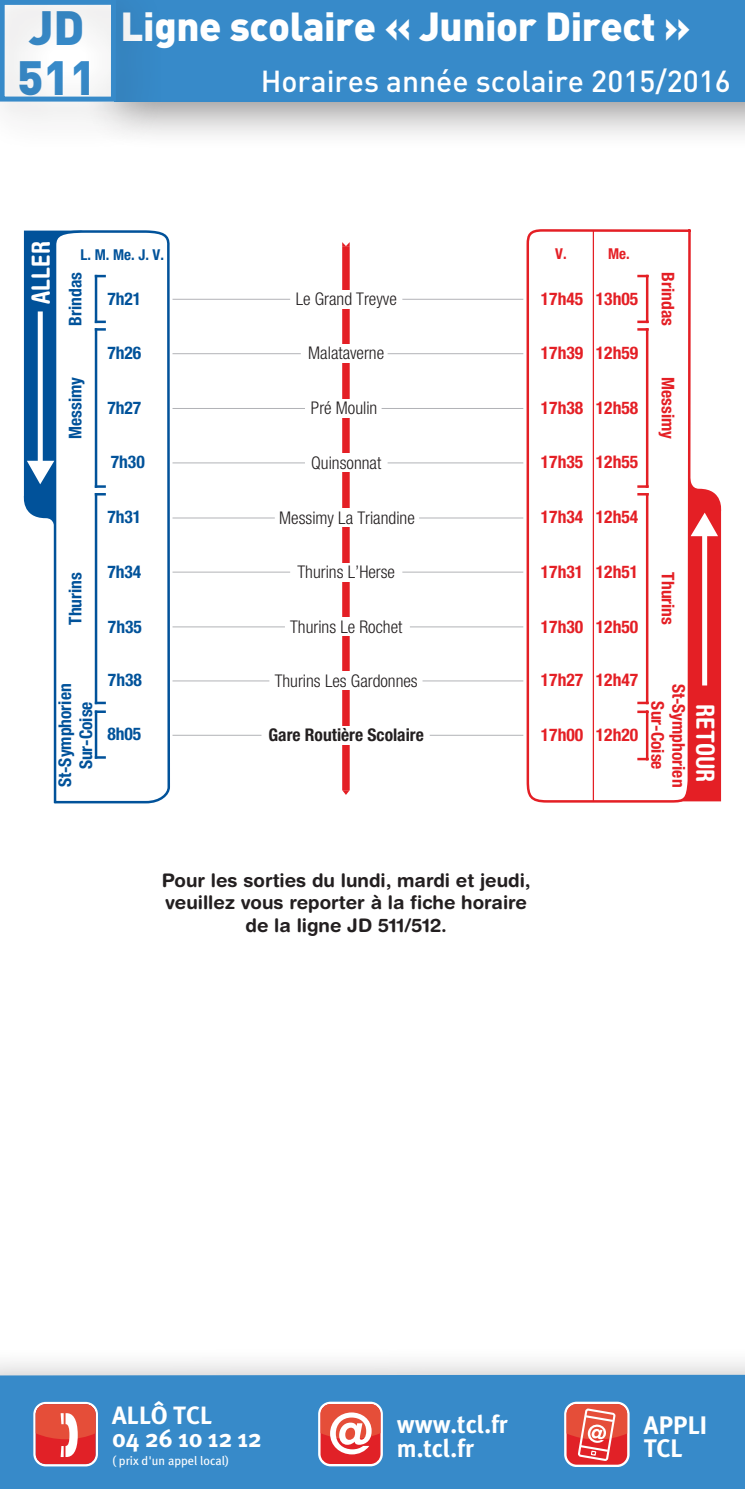
<style>
.page{position:relative;width:745px;height:1489px;background:#fff}
.page>*{position:absolute;margin:0;border:0;box-sizing:border-box;transform-origin:0 0}
.t1{font:900 47.5px "DIN";color:#378ac9}
.t2{font:900 40px "DIN";letter-spacing:-.01em;color:#fff}
.t3{font:500 30px "DIN";color:#fff}
.t4{font:700 25.25px/23.8px "Meta Plus";letter-spacing:-.005em;color:#fff}
.t5{font:700 25px/23.2px "Meta Plus";color:#fff}
.t6{font:700 condensed 25px "Helvetica Rounded";color:#fff}
.t7{font:700 18.75px/22.5px "Helvetica Rounded";color:#231f20;text-align:center}
.t8{font:700 condensed 17.5px/21px "Helvetica Neue";color:#e41f25;text-align:center}
.t9{font:300 condensed 17.5px "Helvetica Neue";color:#231f20}
.t10{font:700 condensed 17.5px/21px "Helvetica Neue";color:#01529a;text-align:center}
.t11{font:700 condensed 17.5px "Helvetica Neue";color:#231f20}
.t12{font:700 condensed 15px "Helvetica Neue";color:#01529a}
.t13{font:700 condensed 15px "Helvetica Neue";color:#e41f25}
.t14{font:12.5px "Meta Plus";color:#fff}
.s1{font-size:47.5px;color:#378ac9}
</style>
<div class="page">
<div style="left:85px;top:0;width:659px;height:150px;background:#231f20;opacity:.5"></div>
<div style="left:113px;top:0;width:631px;height:102px;background:#378ac9"></div>
<div style="left:0;top:1346px;width:744px;height:142px;background:#231f20;opacity:.5"></div>
<div style="left:0;top:1374px;width:744px;height:114px;background:#378ac9"></div>
<svg style="left:33px;top:1401px;width:65px;height:65px"></svg>
<svg style="left:318px;top:1401px;width:64px;height:65px"></svg>
<div style="left:320px;top:1403px;width:60px;height:60px;background:#e12127;border-radius:10px"></div>
<svg style="left:320px;top:1403px;width:60px;height:51px"></svg>
<svg style="left:563px;top:1401px;width:66px;height:65px"></svg>
<div style="left:566px;top:1403px;width:60px;height:61px;background:#e12127;border-radius:10px"></div>
<svg style="left:566px;top:1403px;width:60px;height:57px"></svg>
<div style="left:342px;top:247px;width:7px;height:543px;background:#e41f25"></div>
<hr style="left:402px;top:299px;width:121px;height:1px;background:#b2b3b7">
<hr style="left:172px;top:299px;width:118px;height:1px;background:#b2b3b7">
<hr style="left:387px;top:353px;width:136px;height:1px;background:#b2b3b7">
<hr style="left:172px;top:353px;width:128px;height:1px;background:#b2b3b7">
<hr style="left:381px;top:408px;width:142px;height:1px;background:#b2b3b7">
<hr style="left:172px;top:408px;width:133px;height:1px;background:#b2b3b7">
<hr style="left:387px;top:462px;width:136px;height:1px;background:#b2b3b7">
<hr style="left:172px;top:462px;width:133px;height:1px;background:#b2b3b7">
<hr style="left:419px;top:517px;width:104px;height:1px;background:#b2b3b7">
<hr style="left:172px;top:517px;width:102px;height:1px;background:#b2b3b7">
<svg style="left:53px;top:230px;width:117px;height:574px"></svg>
<svg style="left:24px;top:230px;width:59px;height:312px"></svg>
<hr style="left:95px;top:329px;width:2px;height:157px;background:#01529a">
<hr style="left:95px;top:494px;width:2px;height:209px;background:#01529a">
<svg style="left:96px;top:701px;width:8px;height:3px"></svg>
<svg style="left:96px;top:485px;width:8px;height:10px"></svg>
<hr style="left:95px;top:711px;width:2px;height:46px;background:#01529a">
<svg style="left:96px;top:756px;width:8px;height:2px"></svg>
<svg style="left:96px;top:710px;width:8px;height:3px"></svg>
<hr style="left:95px;top:276px;width:2px;height:46px;background:#01529a">
<svg style="left:96px;top:320px;width:8px;height:10px"></svg>
<svg style="left:96px;top:275px;width:8px;height:2px"></svg>
<svg style="left:691px;top:482px;width:29px;height:319px;background:#e73e44"></svg>
<svg style="left:526px;top:229px;width:165px;height:574px"></svg>
<hr style="left:645px;top:276px;width:3px;height:46px;background:#e41f25">
<svg style="left:638px;top:275px;width:8px;height:2px"></svg>
<hr style="left:645px;top:329px;width:3px;height:157px;background:#e41f25">
<svg style="left:638px;top:320px;width:8px;height:10px"></svg>
<hr style="left:645px;top:494px;width:3px;height:209px;background:#e41f25">
<svg style="left:638px;top:701px;width:8px;height:3px"></svg>
<svg style="left:638px;top:485px;width:8px;height:10px"></svg>
<hr style="left:645px;top:711px;width:3px;height:48px;background:#e41f25">
<svg style="left:638px;top:757px;width:8px;height:3px"></svg>
<svg style="left:638px;top:710px;width:8px;height:3px"></svg>
<hr style="left:592px;top:230px;width:1px;height:571px;background:#e41f25">
<svg style="left:342px;top:242px;width:7px;height:5px"></svg>
<svg style="left:342px;top:790px;width:7px;height:5px"></svg>
<div style="left:335px;top:290px;width:22px;height:19px;background:#fff"></div>
<div style="left:335px;top:344px;width:22px;height:19px;background:#fff"></div>
<div style="left:335px;top:399px;width:22px;height:19px;background:#fff"></div>
<div style="left:335px;top:453px;width:22px;height:19px;background:#fff"></div>
<div style="left:335px;top:508px;width:22px;height:19px;background:#fff"></div>
<hr style="left:402px;top:571px;width:121px;height:1px;background:#b2b3b7">
<hr style="left:172px;top:571px;width:118px;height:1px;background:#b2b3b7">
<div style="left:335px;top:562px;width:22px;height:19px;background:#fff"></div>
<hr style="left:409px;top:626px;width:114px;height:1px;background:#b2b3b7">
<hr style="left:172px;top:626px;width:113px;height:1px;background:#b2b3b7">
<div style="left:335px;top:617px;width:22px;height:19px;background:#fff"></div>
<hr style="left:422px;top:680px;width:101px;height:1px;background:#b2b3b7">
<hr style="left:172px;top:680px;width:97px;height:1px;background:#b2b3b7">
<div style="left:335px;top:671px;width:22px;height:19px;background:#fff"></div>
<hr style="left:429px;top:734px;width:94px;height:1px;background:#b2b3b7">
<hr style="left:172px;top:734px;width:89px;height:1px;background:#b2b3b7">
<div style="left:335px;top:725px;width:22px;height:19px;background:#fff"></div>
<div style="left:0;top:0;width:165px;height:150px;background:#231f20;opacity:.5"></div>
<div style="left:0;top:0;width:116px;height:102px;border:5px solid #378ac9"></div>
<h2 class="t2" style="left:29px;top:-1px;width:662px"><span class="s1">JD</span> Ligne scolaire « Junior Direct »</h2>
<h1 class="t1" style="left:17px;top:46px;width:81px">511</h1>
<h3 class="t3" style="left:260px;top:62px;width:471px">Horaires année scolaire 2015/2016</h3>
<h3 class="t6" style="left:26px;top:304px;width:64px;rotate:-90deg">ALLER</h3>
<p class="t12" style="left:81px;top:245px;width:85px">L. M. Me. J. V.</p>
<p class="t10" style="left:65px;top:326px;width:55px;rotate:-90deg">Brindas</p>
<p class="t10" style="left:65px;top:439px;width:63px;rotate:-90deg">Messimy</p>
<p class="t10" style="left:107px;top:288px;width:35px">7h21</p>
<p class="t10" style="left:107px;top:342px;width:35px">7h26</p>
<p class="t10" style="left:107px;top:396px;width:35px">7h27</p>
<p class="t10" style="left:111px;top:451px;width:35px">7h30</p>
<p class="t10" style="left:107px;top:506px;width:35px">7h31</p>
<p class="t10" style="left:65px;top:625px;width:54px;rotate:-90deg">Thurins</p>
<p class="t10" style="left:107px;top:560px;width:35px">7h34</p>
<p class="t10" style="left:108px;top:616px;width:35px">7h35</p>
<p class="t10" style="left:54px;top:787px;width:105px;rotate:-90deg">St-Symphorien<br>Sur-Coise</p>
<p class="t10" style="left:108px;top:669px;width:35px">7h38</p>
<p class="t10" style="left:107px;top:722px;width:35px">8h05</p>
<p class="t9" style="left:295px;top:288px;width:103px">Le Grand Treyve</p>
<p class="t9" style="left:308px;top:343px;width:77px">Malataverne</p>
<p class="t9" style="left:311px;top:398px;width:68px">Pré Moulin</p>
<p class="t9" style="left:311px;top:452px;width:71px">Quinsonnat</p>
<p class="t9" style="left:279px;top:507px;width:137px">Messimy La Triandine</p>
<p class="t9" style="left:297px;top:561px;width:99px">Thurins L’Herse</p>
<p class="t9" style="left:290px;top:616px;width:114px">Thurins Le Rochet</p>
<p class="t9" style="left:274px;top:670px;width:144px">Thurins Les Gardonnes</p>
<p class="t11" style="left:268px;top:723px;width:157px">Gare Routière Scolaire</p>
<p class="t13" style="left:555px;top:245px;width:13px">V.</p>
<p class="t13" style="left:607px;top:245px;width:23px">Me.</p>
<p class="t8" style="left:540px;top:288px;width:44px">17h45</p>
<p class="t8" style="left:595px;top:288px;width:44px">13h05</p>
<p class="t8" style="left:540px;top:342px;width:44px">17h39</p>
<p class="t8" style="left:595px;top:342px;width:44px">12h59</p>
<p class="t8" style="left:540px;top:396px;width:44px">17h38</p>
<p class="t8" style="left:595px;top:396px;width:44px">12h58</p>
<p class="t8" style="left:540px;top:451px;width:44px">17h35</p>
<p class="t8" style="left:595px;top:451px;width:44px">12h55</p>
<p class="t8" style="left:678px;top:272px;width:55px;rotate:90deg">Brindas</p>
<p class="t8" style="left:678px;top:377px;width:63px;rotate:90deg">Messimy</p>
<p class="t8" style="left:540px;top:506px;width:44px">17h34</p>
<p class="t8" style="left:595px;top:506px;width:44px">12h54</p>
<p class="t8" style="left:540px;top:560px;width:44px">17h31</p>
<p class="t8" style="left:595px;top:560px;width:44px">12h51</p>
<p class="t8" style="left:540px;top:616px;width:44px">17h30</p>
<p class="t8" style="left:595px;top:616px;width:44px">12h50</p>
<p class="t8" style="left:678px;top:572px;width:54px;rotate:90deg">Thurins</p>
<p class="t8" style="left:540px;top:669px;width:99px">17h27 12h47</p>
<p class="t8" style="left:540px;top:723px;width:99px">17h00 12h20</p>
<p class="t8" style="left:689px;top:683px;width:105px;rotate:90deg">St-Symphorien<br>Sur-Coise</p>
<h3 class="t6" style="left:720px;top:704px;width:79px;rotate:90deg">RETOUR</h3>
<p class="t7" style="left:162px;top:868px;width:370px">Pour les sorties du lundi, mardi et jeudi, veuillez vous reporter à la fiche horaire de la ligne JD 511/512.</p>
<h3 class="t5" style="left:112px;top:1403px;width:151px">ALLÔ TCL<br>04 26 10 12 12</h3>
<p class="t14" style="left:112px;top:1453px;width:119px">( prix d'un appel local)</p>
<h3 class="t5" style="left:396px;top:1412px;width:112px">www.tcl.fr m.tcl.fr</h3>
<h3 class="t4" style="left:643px;top:1412px;width:65px">APPLI<br>TCL</h3>
</div>
